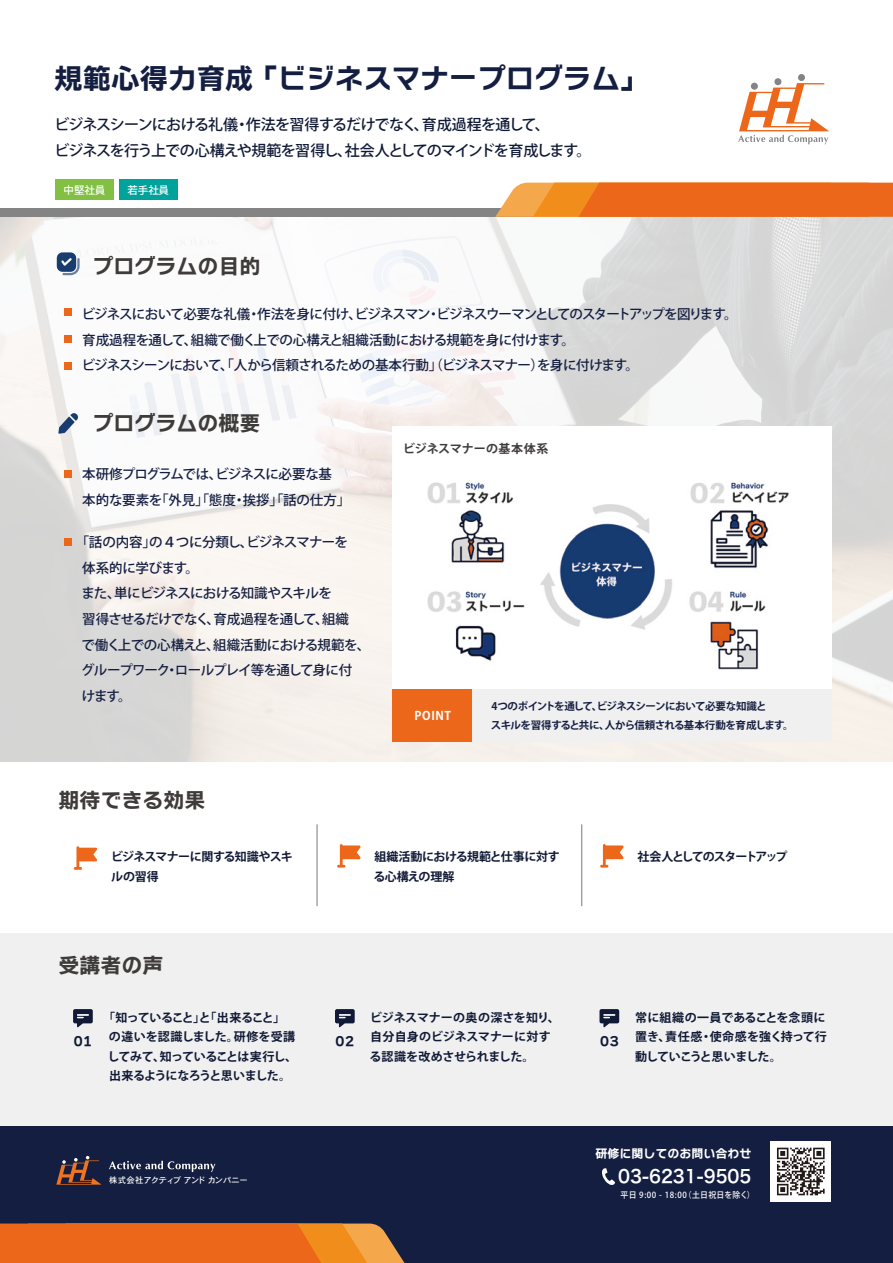
<style>
.page{position:relative;width:893px;height:1263px;background:#fff}
.page>*{position:absolute;margin:0;border:0;box-sizing:border-box;transform-origin:0 0}
.t1{font:28.5px "Nitalago Ruika 06";color:#141e40}
.t2{font:21px "Nitalago Ruika 06";color:#3f3b3a}
.t3{font:17.85px "Hira Kaku Pro N W6";color:#fff;scale:.94 1}
.t4{font:500 15px/25.7px "Koz Go Pr 6 N";letter-spacing:-.06em;color:#101935}
.t5{font:500 13.5px/25.7px "Koz Go Pr 6 N";letter-spacing:-.05em;color:#141e40}
.t6{font:500 13.5px/25.7px "Koz Go Pr 6 N";letter-spacing:-.02em;color:#141e40}
.t7{font:13.05px "Nitalago Ruika 06";color:#101935}
.t8{font:700 12px/19.5px "Koz Go Pr 6 N";letter-spacing:-.03em;color:#101935}
.t9{font:700 12px/19.5px "Koz Go Pr 6 N";letter-spacing:-.01em;color:#101935}
.t10{font:700 12px/19.5px "Koz Go Pr 6 N";letter-spacing:-.06em;color:#101935}
.t11{font:700 12px "Koz Go Pr 6 N";letter-spacing:-.12em;color:#101935}
.t12{font:12px "Nitalago Ruika 06";color:#fff}
.t13{font:700 12px "Koz Go Pr 6 N";letter-spacing:-.01em;color:#3f3b3a}
.t14{font:700 11.85px "Koz Go Pr 6 N";letter-spacing:.05em;color:#fff}
.t15{font:700 10.5px/19.5px "Koz Go Pr 6 N";letter-spacing:-.06em;color:#141e40}
.t16{font:500 10.5px "Koz Go Pr 6 N";color:#fff}
.t17{font:500 8.4px "Koz Go Pro";letter-spacing:.035em;color:#fff;scale:.94 1}
.t18{font:8.4px "Osaka";letter-spacing:.05em;color:#fff}
</style>
<div class="page">
<div style="left:0;top:933px;width:893px;height:198px;background:#f0f0f0"></div>
<svg style="left:0;top:217px;width:893px;height:545px"></svg>
<div style="left:392px;top:426px;width:439px;height:290px;background:#fff"></div>
<svg style="left:74px;top:846px;width:23px;height:24px"></svg>
<div style="left:0;top:1126px;width:893px;height:137px;background:#141e40"></div>
<svg style="left:0;top:1223px;width:405px;height:40px;background:#e46e20"></svg>
<div style="left:774px;top:78px;width:7px;height:7px;background:#848485;border-radius:50%"></div>
<div style="left:798px;top:74px;width:7px;height:7px;background:#848485;border-radius:50%"></div>
<svg style="left:738px;top:83px;width:91px;height:61px"></svg>
<div style="left:119px;top:179px;width:58px;height:21px;background:#00a39b"></div>
<div style="left:55px;top:179px;width:59px;height:21px;background:#81c042"></div>
<div style="left:64px;top:309px;width:8px;height:7px;background:#ec671a"></div>
<div style="left:64px;top:335px;width:8px;height:7px;background:#ec671a"></div>
<div style="left:64px;top:363px;width:8px;height:7px;background:#ec671a"></div>
<div style="left:64px;top:471px;width:8px;height:7px;background:#ec671a"></div>
<div style="left:64px;top:538px;width:8px;height:8px;background:#ec671a"></div>
<div style="left:0;top:208px;width:533px;height:9px;background:#848485"></div>
<svg style="left:495px;top:183px;width:398px;height:34px;background:#ed7525"></svg>
<svg style="left:602px;top:1168px;width:13px;height:17px"></svg>
<svg style="left:56px;top:1156px;width:46px;height:29px"></svg>
<svg style="left:109px;top:1161px;width:106px;height:11px"></svg>
<svg style="left:73px;top:1009px;width:20px;height:18px"></svg>
<svg style="left:335px;top:1009px;width:20px;height:18px"></svg>
<svg style="left:599px;top:1009px;width:20px;height:18px"></svg>
<svg style="left:58px;top:413px;width:20px;height:21px"></svg>
<svg style="left:57px;top:252px;width:23px;height:23px"></svg>
<div style="left:770px;top:1141px;width:61px;height:61px;background:#fff"></div>
<svg style="left:777px;top:1148px;width:48px;height:47px"></svg>
<div style="left:463px;top:689px;width:368px;height:53px;background:#f0f0f0"></div>
<div style="left:392px;top:689px;width:79px;height:53px;background:#ec671a"></div>
<svg style="left:337px;top:844px;width:24px;height:23px"></svg>
<svg style="left:600px;top:844px;width:24px;height:23px"></svg>
<img style="left:427px;top:482px;width:362px;height:188px">
<h1 class="t1" style="left:54px;top:64px;width:596px">規範心得力育成 「ビジネスマナープログラム」</h1>
<p class="t4" style="left:55px;top:112px;width:538px">ビジネスシーンにおける礼儀・作法を習得するだけでなく、育成過程を通して、<br>ビジネスを行う上での心構えや規範を習得し、社会人としてのマインドを育成します。</p>
<p class="t16" style="left:64px;top:184px;width:43px">中堅社員</p>
<p class="t16" style="left:127px;top:184px;width:43px">若手社員</p>
<h2 class="t2" style="left:92px;top:255px;width:169px">プログラムの目的</h2>
<p class="t5" style="left:82px;top:302px;width:657px">ビジネスにおいて必要な礼儀・作法を身に付け、ビジネスマン・ビジネスウーマンとしてのスタートアップを図ります。育成過程を通して、組織で働く上での心構えと組織活動における規範を身に付けます。<br>ビジネスシーンにおいて、「人から信頼されるための基本行動」（ビジネスマナー）を身に付けます。</p>
<h2 class="t2" style="left:92px;top:413px;width:169px">プログラムの概要</h2>
<p class="t6" style="left:82px;top:462px;width:269px">本研修プログラムでは、ビジネスに必要な基<br>本的な要素を「外見」「態度・挨拶」「話の仕方」</p>
<p class="t5" style="left:81px;top:530px;width:291px;text-indent:-5px">「話の内容」の４つに分類し、ビジネスマナーを<br>体系的に学びます。<br>また、単にビジネスにおける知識やスキルを<br>習得させるだけでなく、育成過程を通して、組織<br>で働く上での心構えと、組織活動における規範を、グループワーク・ロールプレイ等を通して身に付<br>けます。</p>
<h2 class="t2" style="left:58px;top:790px;width:148px">期待できる効果</h2>
<p class="t13" style="left:403px;top:442px;width:147px">ビジネスマナーの基本体系</p>
<p class="t14" style="left:415px;top:709px;width:38px">POINT</p>
<p class="t15" style="left:491px;top:696px;width:304px">4つのポイントを通して、ビジネスシーンにおいて必要な知識と<br>スキルを習得すると共に、人から信頼される基本行動を育成します。</p>
<p class="t10" style="left:111px;top:847px;width:183px">ビジネスマナーに関する知識やスキルの習得</p>
<p class="t8" style="left:373px;top:847px;width:188px">組織活動における規範と仕事に対する心構えの理解</p>
<p class="t11" style="left:637px;top:850px;width:152px">社会人としてのスタートアップ</p>
<h2 class="t2" style="left:58px;top:955px;width:106px">受講者の声</h2>
<p class="t7" style="left:73px;top:1034px;width:21px">01</p>
<p class="t8" style="left:108px;top:1008px;width:191px;text-indent:-4px">「知っていること」と「出来ること」の違いを認識しました。研修を受講してみて、知っていることは実行し、出来るようになろうと思いました。</p>
<p class="t18" style="left:109px;top:1175px;width:140px">株式会社アクティブ アンド カンパニー</p>
<p class="t7" style="left:335px;top:1034px;width:21px">02</p>
<p class="t9" style="left:370px;top:1008px;width:192px">ビジネスマナーの奥の深さを知り、自分自身のビジネスマナーに対する認識を改めさせられました。</p>
<p class="t7" style="left:600px;top:1034px;width:21px">03</p>
<p class="t8" style="left:635px;top:1008px;width:193px;text-align:justify">常に組織の一員であることを念頭に置き、責任感・使命感を強く持って行動していこうと思いました。</p>
<p class="t12" style="left:595px;top:1147px;width:157px">研修に関してのお問い合わせ</p>
<h3 class="t3" style="left:618px;top:1160px;width:143px">03-6231-9505</h3>
<p class="t17" style="left:621px;top:1189px;width:144px">平日 9:00 - 18:00（土日祝日を除く）</p>
</div>
